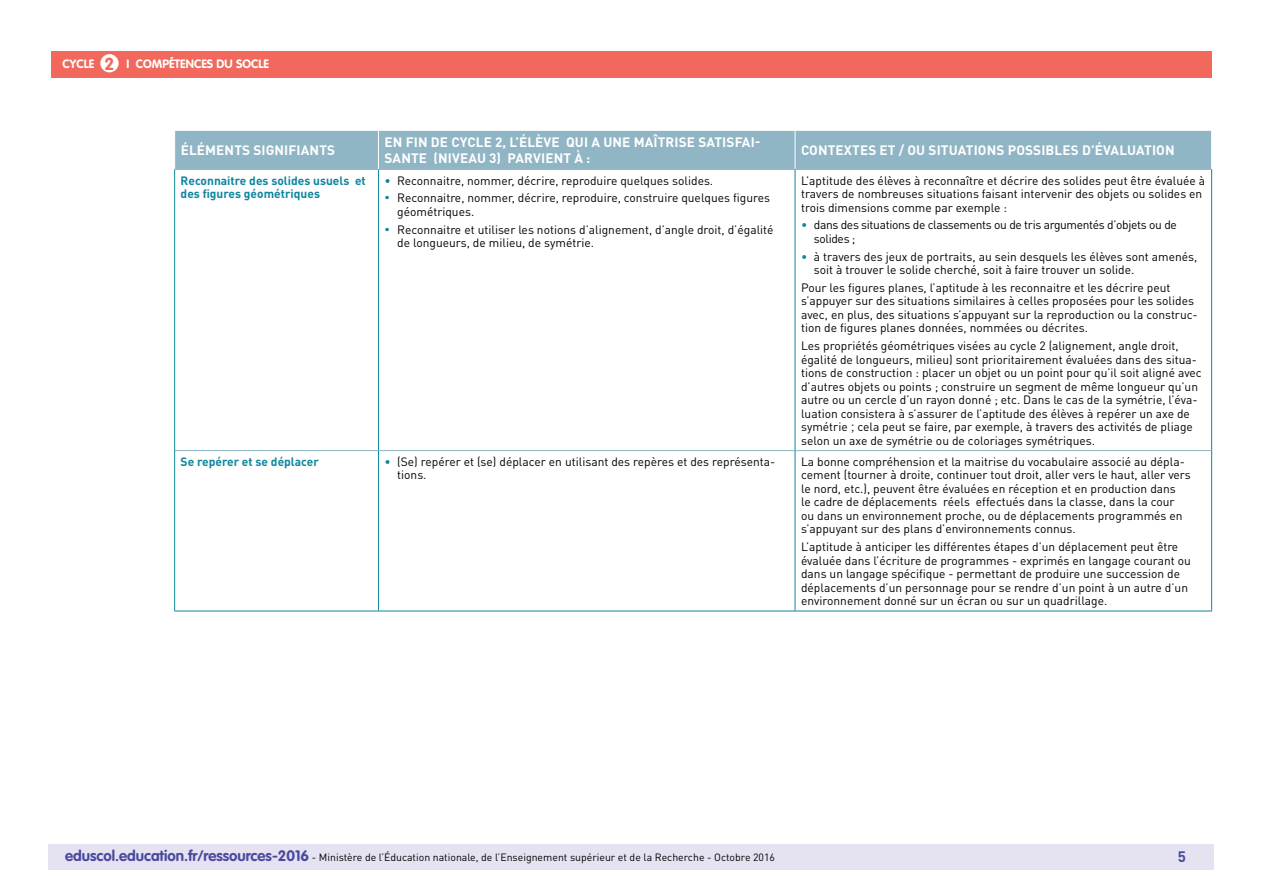
<style>
.page{position:relative;width:1263px;height:893px;background:#fff}
.page>*{position:absolute;margin:0;border:0;box-sizing:border-box;transform-origin:0 0}
.t1{font:700 17.25px "VAG Rounded Std";color:#f2685d}
.t2{font:700 15px "DIN Pro";color:#4b499e}
.Titre_têtière_tablea{font:700 13.5px/16.2px "DIN Pro";letter-spacing:.01em;color:#fff}
.Texte_courant_tablea{font:12px/13.5px "DIN Pro";color:#000}
.Texte_gras_bleu{font:700 12px/13.5px "DIN Pro";color:#0e869e}
.Texte_courant_tablea-2{font:12px/13.5px "DIN Pro";letter-spacing:-.025em;color:#000}
.t3{font:700 12px "VAG Rounded Std";color:#fff}
.t4{font:10.5px "DIN Pro";color:#000}
.s1{color:#0e869e}
.s2{font-family:"Arial"}
.s3{font-family:"VAG Rounded Std";font-weight:700;font-size:15px;color:#4b499e}
</style>
<div class="page">
<div style="left:49px;top:844px;width:1165px;height:26px;background:#e5e3f2"></div>
<div style="left:51px;top:51px;width:1161px;height:27px;background:#f2685d"></div>
<div style="left:100px;top:54px;width:19px;height:18px;background:#fff;border-radius:50%"></div>
<div style="left:175px;top:131px;width:1036px;height:38px;background:#90b5c5"></div>
<hr style="left:378px;top:131px;width:1px;height:38px;background:#fff">
<hr style="left:795px;top:131px;width:1px;height:38px;background:#fff">
<hr style="left:174px;top:169px;width:204px;height:1px;background:#90b5c5">
<hr style="left:378px;top:169px;width:417px;height:1px;background:#90b5c5">
<hr style="left:795px;top:169px;width:417px;height:1px;background:#90b5c5">
<hr style="left:175px;top:450px;width:203px;height:1px;background:#90b5c5">
<hr style="left:378px;top:450px;width:417px;height:1px;background:#90b5c5">
<hr style="left:795px;top:450px;width:416px;height:1px;background:#90b5c5">
<hr style="left:174px;top:170px;width:1px;height:281px;background:#0e869e">
<hr style="left:378px;top:170px;width:1px;height:280px;background:#0e869e">
<hr style="left:795px;top:170px;width:1px;height:280px;background:#0e869e">
<hr style="left:1211px;top:170px;width:1px;height:281px;background:#0e869e">
<hr style="left:174px;top:451px;width:1px;height:160px;background:#0e869e">
<hr style="left:378px;top:451px;width:1px;height:160px;background:#0e869e">
<hr style="left:795px;top:451px;width:1px;height:160px;background:#0e869e">
<hr style="left:1211px;top:451px;width:1px;height:160px;background:#0e869e">
<hr style="left:174px;top:611px;width:204px;height:1px;background:#0e869e">
<hr style="left:378px;top:611px;width:417px;height:1px;background:#0e869e">
<hr style="left:795px;top:611px;width:417px;height:1px;background:#0e869e">
<p class="t3" style="left:63px;top:57px;width:33px">CYCLE</p>
<p class="t3" style="left:127px;top:57px;width:144px">I COMPÉTENCES DU SOCLE</p>
<h1 class="t1" style="left:105px;top:53px;width:11px">2</h1>
<p class="Titre_têtière_tablea" style="left:181px;top:142px;width:156px">ÉLÉMENTS SIGNIFIANTS</p>
<p class="Titre_têtière_tablea" style="left:384px;top:134px;width:378px">EN FIN DE CYCLE 2, L’ÉLÈVE QUI A UNE MAÎTRISE SATISFAI-<br>SANTE (NIVEAU 3) PARVIENT À :</p>
<p class="Titre_têtière_tablea" style="left:801px;top:142px;width:375px">CONTEXTES ET / OU SITUATIONS POSSIBLES D’ÉVALUATION</p>
<p class="Texte_gras_bleu" style="left:181px;top:173px;width:187px">Reconnaitre des solides usuels et des figures géométriques</p>
<p class="Texte_courant_tablea" style="left:384px;top:173px;width:330px"><span class="s1">•</span> Reconnaitre, nommer, décrire, reproduire quelques solides.</p>
<p class="Texte_courant_tablea" style="left:801px;top:173px;width:406px">L’aptitude des élèves à reconnaître et décrire des solides peut être évaluée à travers de nombreuses situations faisant intervenir des objets ou solides en trois dimensions comme par exemple :</p>
<p class="Texte_courant_tablea-2" style="left:814px;top:218px;width:365px;text-indent:-13px"><span class="s1">•</span> dans des situations de classements ou de tris argumentés d’objets ou de solides ;</p>
<p class="Texte_courant_tablea" style="left:814px;top:249px;width:385px;text-indent:-13px"><span class="s1">•</span> à travers des jeux de portraits, au sein desquels les élèves sont amenés, soit à trouver le solide cherché, soit à faire trouver un solide.</p>
<p class="Texte_courant_tablea" style="left:801px;top:280px;width:398px">Pour les figures planes, l’aptitude à les reconnaitre et les décrire peut s’appuyer sur des situations similaires à celles proposées pour les solides avec, en plus, des situations s’appuyant sur la reproduction ou la construc&shy;tion de figures planes données, nommées ou décrites.</p>
<p class="Texte_courant_tablea" style="left:801px;top:339px;width:402px">Les propriétés géométriques visées au cycle 2 (alignement, angle droit, égalité de longueurs, milieu) sont prioritairement évaluées dans des situa&shy;tions de construction : placer un objet ou un point pour qu’il soit aligné avec d’autres objets ou points ; construire un segment de même longueur qu’un autre ou un cercle d’un rayon donné ; etc. Dans le cas de la symétrie, l’éva&shy;luation consistera à s’assurer de l’aptitude des élèves à repérer un axe de symétrie <span class="s2">;</span> cela peut se faire, par exemple, à travers des activités de pliage selon un axe de symétrie ou de coloriages symétriques.</p>
<p class="Texte_courant_tablea" style="left:397px;top:191px;width:374px;text-indent:-13px"><span class="s1">•</span> Reconnaitre, nommer, décrire, reproduire, construire quelques figures géométriques.</p>
<p class="Texte_courant_tablea" style="left:397px;top:222px;width:378px;text-indent:-13px"><span class="s1">•</span> Reconnaitre et utiliser les notions d’alignement, d’angle droit, d’égalité de longueurs, de milieu, de symétrie.</p>
<p class="Texte_gras_bleu" style="left:181px;top:454px;width:140px">Se repérer et se déplacer</p>
<p class="Texte_courant_tablea" style="left:397px;top:454px;width:379px;text-indent:-13px"><span class="s1">•</span> (Se) repérer et (se) déplacer en utilisant des repères et des représenta&shy;tions.</p>
<p class="Texte_courant_tablea" style="left:801px;top:454px;width:391px">La bonne compréhension et la maitrise du vocabulaire associé au dépla&shy;cement (tourner à droite, continuer tout droit, aller vers le haut, aller vers le nord, etc.), peuvent être évaluées en réception et en production dans<br>le cadre de déplacements réels effectués dans la classe, dans la cour<br>ou dans un environnement proche, ou de déplacements programmés en s’appuyant sur des plans d’environnements connus.</p>
<p class="Texte_courant_tablea" style="left:801px;top:540px;width:391px">L’aptitude à anticiper les différentes étapes d’un déplacement peut être évaluée dans l’écriture de programmes - exprimés en langage courant ou dans un langage spécifique - permettant de produire une succession de déplacements d’un personnage pour se rendre d’un point à un autre d’un environnement donné sur un écran ou sur un quadrillage.</p>
<p class="t4" style="left:65px;top:850px;width:711px"><span class="s3">eduscol.education.fr/ressources-2016</span> - Ministère de l’Éducation nationale, de l’Enseignement supérieur et de la Recherche - Octobre 2016</p>
<p class="t2" style="left:1178px;top:846px;width:10px">5</p>
</div>
